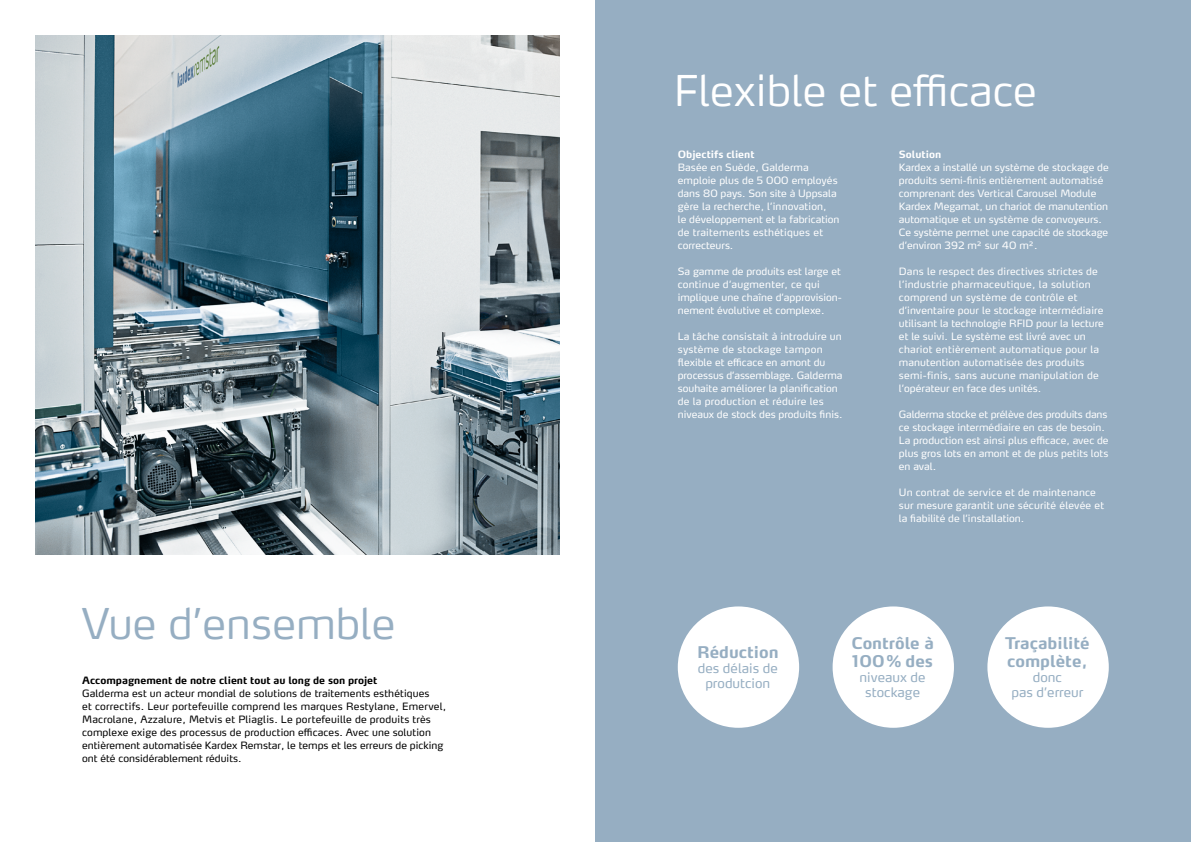
<style>
.page{position:relative;width:1191px;height:842px;background:#fff}
.page>*{position:absolute;margin:0;border:0;box-sizing:border-box;transform-origin:0 0}
.t1{font:300 42px "Max OT";color:#fff}
.t2{font:300 42px "Max OT";color:#96aec2}
.t3{font:700 16px/18px "Max OT";color:#96aec2}
.t4{font:13px/15px "Max OT";color:#96aec2;text-align:center}
.t5{font:10px/13px "Max OT";color:#fff}
.t6{font:10px/13px "Max OT";letter-spacing:.01em;color:#000}
.t7{font:700 10px "Max OT";color:#000}
.t8{font:700 10px "Max OT";color:#fff}
</style>
<div class="page">
<div style="left:595px;top:0;width:596px;height:842px;background:#96aec2"></div>
<img style="left:36px;top:36px;width:524px;height:518px">
<div style="left:678px;top:606px;width:121px;height:122px;background:#fff;border-radius:50%"></div>
<div style="left:832px;top:606px;width:122px;height:122px;background:#fff;border-radius:50%"></div>
<div style="left:987px;top:606px;width:121px;height:122px;background:#fff;border-radius:50%"></div>
<h1 class="t2" style="left:81px;top:597px;width:316px">Vue d’ensemble</h1>
<p class="t7" style="left:82px;top:674px;width:297px">Accompagnement de notre client tout au long de son projet</p>
<p class="t6" style="left:82px;top:687px;width:365px">Galderma est un acteur mondial de solutions de traitements esthétiques<br>et correctifs. Leur portefeuille comprend les marques Restylane, Emervel, Macrolane, Azzalure, Metvis et Pliaglis. Le portefeuille de produits très complexe exige des processus de production efficaces. Avec une solution entièrement automatisée Kardex Remstar, le temps et les erreurs de picking ont été considérablement réduits.</p>
<h1 class="t1" style="left:674px;top:64px;width:365px">Flexible et efficace</h1>
<p class="t8" style="left:678px;top:148px;width:78px">Objectifs client</p>
<p class="t5" style="left:678px;top:161px;width:163px">Basée en Suède, Galderma emploie plus de 5 000 employés dans 80 pays. Son site à Uppsala gère la recherche, l’innovation,<br>le développement et la fabrication de traitements esthétiques et correcteurs.</p>
<p class="t5" style="left:678px;top:265px;width:165px">Sa gamme de produits est large et continue d’augmenter, ce qui implique une chaîne d’approvision&shy;nement évolutive et complexe.</p>
<p class="t5" style="left:678px;top:330px;width:166px">La tâche consistait à introduire un système de stockage tampon flexible et efficace en amont du processus d’assemblage. Galderma souhaite améliorer la planification de la production et réduire les niveaux de stock des produits finis.</p>
<p class="t8" style="left:899px;top:148px;width:44px">Solution</p>
<p class="t5" style="left:899px;top:161px;width:211px">Kardex a installé un système de stockage de produits semi-finis entièrement automatisé comprenant des Vertical Carousel Module Kardex Megamat, un chariot de manutention automatique et un système de convoyeurs.<br>Ce système permet une capacité de stockage d’environ 392 m² sur 40 m².</p>
<p class="t5" style="left:899px;top:265px;width:206px">Dans le respect des directives strictes de l’industrie pharmaceutique, la solution comprend un système de contrôle et d’inventaire pour le stockage intermédiaire utilisant la technologie RFID pour la lecture et le suivi. Le système est livré avec un chariot entièrement automatique pour la manutention automatisée des produits semi-finis, sans aucune manipulation de l’opérateur en face des unités.</p>
<p class="t5" style="left:899px;top:408px;width:211px">Galderma stocke et prélève des produits dans ce stockage intermédiaire en cas de besoin.<br>La production est ainsi plus efficace, avec de plus gros lots en amont et de plus petits lots en aval.</p>
<p class="t5" style="left:899px;top:486px;width:207px">Un contrat de service et de maintenance sur mesure garantit une sécurité élevée et la fiabilité de l’installation.</p>
<h2 class="t3" style="left:697px;top:643px;width:83px">Réduction</h2>
<h3 class="t4" style="left:698px;top:661px;width:81px">des délais de produtcion</h3>
<h2 class="t3" style="left:851px;top:634px;width:84px">Contrôle à<br>100% des</h2>
<h3 class="t4" style="left:859px;top:670px;width:67px">niveaux de stockage</h3>
<h2 class="t3" style="left:1005px;top:634px;width:86px">Traçabilité complète,</h2>
<h3 class="t4" style="left:1011px;top:670px;width:73px">donc<br>pas d’erreur</h3>
</div>
